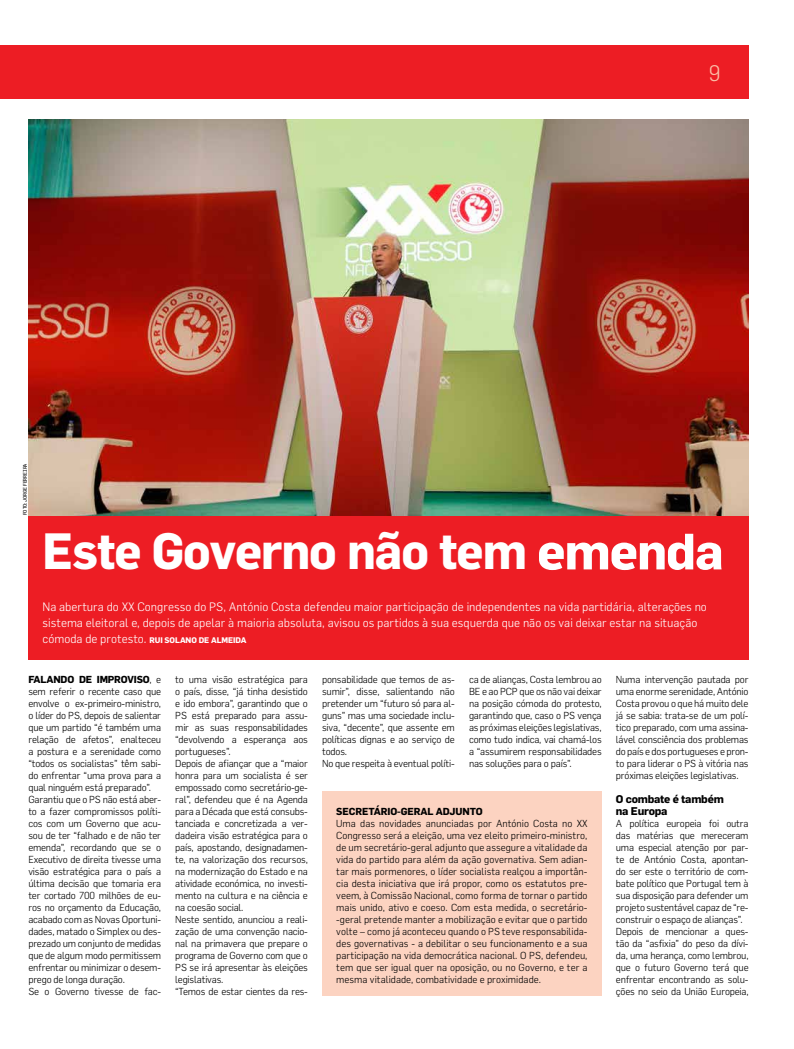
<style>
.page{position:relative;width:794px;height:1049px;background:#fff}
.page>*{position:absolute;margin:0;border:0;box-sizing:border-box;transform-origin:0 0}
.t1{font:700 50px "Flama";letter-spacing:-.02em;color:#fff;scale:.96 1}
.t2{font:300 22px "Flama";color:#fbbea7}
.t3{font:300 12px/16px "Flama";color:#fff}
.t4{font:700 11px/12px "Flama";letter-spacing:-.02em;color:#000}
.t5{font:300 10px/12px "Flama";letter-spacing:-.02em;color:#000}
.t6{font:300 10px/12px "Flama";color:#000}
.t7{font:700 10px "Flama";letter-spacing:.115em;color:#000}
.t8{font:700 8px "Flama";color:#fff}
.t9{font:5px "Flama";letter-spacing:-.03em;color:#000}
.s1{font-weight:700;font-size:8px}
.s2{font-weight:700}
</style>
<div class="page">
<div style="left:0;top:45px;width:748px;height:54px;background:#ed1d24"></div>
<div style="left:28px;top:515px;width:720px;height:144px;background:#ed1d24"></div>
<img style="left:28px;top:119px;width:720px;height:396px">
<div style="left:322px;top:791px;width:280px;height:205px;background:#fcd3c1"></div>
<h2 class="t2" style="left:709px;top:60px;width:13px">9</h2>
<p class="t9" style="left:22px;top:515px;width:53px;rotate:-90deg">Foto: jorge ferreira</p>
<h1 class="t1" style="left:43px;top:521px;width:711px">ESTE GOVERNO NÃO TEM EMENDA</h1>
<p class="t3" style="left:43px;top:599px;width:666px">Na abertura do XX Congresso do PS, António Costa defendeu maior participação de independentes na vida partidária, alterações no sistema eleitoral e, depois de apelar à maioria absoluta, avisou os partidos à sua esquerda que não os vai deixar estar na situação cómoda de protesto. <span class="s1">RUI SOLANO DE ALM</span></p>
<p class="t8" style="left:228px;top:635px;width:19px">EIDA</p>
<p class="t5" style="left:28px;top:673px;width:134px"><span class="s2">FALANDO DE IMPROVISO</span>, e sem referir o recente caso que envolve o ex-primeiro-ministro, o líder do PS, depois de salientar que um partido “é também uma relação de afetos”, enalteceu a postura e a serenidade como “todos os socialistas” têm sabi&shy;do enfrentar “uma prova para a qual ninguém está preparado”.<br>Garantiu que o PS não está aber&shy;to a fazer compromissos políti&shy;cos com um Governo que acu&shy;sou de ter “falhado e de não ter emenda”, recordando que se o<br>Executivo de direita tivesse uma visão estratégica para o país a última decisão que tomaria era ter cortado 700 milhões de eu&shy;ros no orçamento da Educação, acabado com as Novas Oportuni&shy;dades, matado o Simplex ou des&shy;prezado um conjunto de medidas que de algum modo permitissem enfrentar ou minimizar o desem&shy;prego de longa duração.<br>Se o Governo tivesse de fac-</p>
<p class="t5" style="left:175px;top:673px;width:134px">to uma visão estratégica para o país, disse, “já tinha desistido e ido embora”, garantindo que o<br>PS está preparado para assu&shy;mir as suas responsabilidades “devolvendo a esperança aos portugueses”.<br>Depois de afiançar que a “maior honra para um socialista é ser empossado como secretário-ge&shy;ral”, defendeu que é na Agenda para a Década que está consubs&shy;tanciada e concretizada a ver&shy;dadeira visão estratégica para o país, apostando, designadamen&shy;te, na valorização dos recursos, na modernização do Estado e na atividade económica, no investi&shy;mento na cultura e na ciência e na coesão social.<br>Neste sentido, anunciou a reali&shy;zação de uma convenção nacio&shy;nal na primavera que prepare o programa de Governo com que o<br>PS se irá apresentar às eleições legislativas.<br>“Temos de estar cientes da res-</p>
<p class="t5" style="left:322px;top:673px;width:134px">ponsabilidade que temos de as&shy;sumir”, disse, salientando não pretender um “futuro só para al&shy;guns” mas uma sociedade inclu&shy;siva, “decente”, que assente em políticas dignas e ao serviço de todos.<br>No que respeita à eventual políti-</p>
<p class="t5" style="left:469px;top:673px;width:134px;text-align:justify">ca de alianças, Costa lembrou ao BE e ao PCP que os não vai deixar na posição cómoda do protesto, garantindo que, caso o PS vença as próximas eleições legislativas, como tudo indica, vai chamá-los a “assumirem responsabilidades nas soluções para o país”.</p>
<p class="t5" style="left:616px;top:673px;width:134px;text-align:justify">N uma intervenção pautada por uma enorme serenidade, António Costa provou o que há muito dele já se sabia: trata-se de um polí&shy;tico preparado, com uma assina&shy;lável consciência dos problemas do país e dos portugueses e pron&shy;to para liderar o PS à vitória nas próximas eleições legislativas.</p>
<p class="t4" style="left:616px;top:793px;width:109px">O COMBATE É TAMBÉM<br>NA EUROPA</p>
<p class="t5" style="left:616px;top:817px;width:134px">A política europeia foi outra das matérias que mereceram uma especial atenção por par&shy;te de António Costa, apontan&shy;do ser este o território de com&shy;bate político que Portugal tem à sua disposição para defender um projeto sustentável capaz de “re&shy;construir o espaço de alianças”.<br>Depois de mencionar a ques&shy;tão da “asfixia” do peso da dívi&shy;da, uma herança, como lembrou, que o futuro Governo terá que enfrentar encontrando as solu&shy;ções no seio da União Europeia,</p>
<p class="t7" style="left:336px;top:805px;width:121px">SECRETÁRIO-GERAL ADJUN</p>
<p class="t7" style="left:470px;top:805px;width:15px">TO</p>
<p class="t6" style="left:336px;top:817px;width:253px">Uma das novidades anunciadas por António Costa no XX Congresso será a eleição, uma vez eleito primeiro-ministro, de um secretário-geral adjunto que assegure a vitalidade da vida do partido para além da ação governativa. Sem adian&shy;tar mais pormenores, o líder socialista realçou a importân&shy;cia desta iniciativa que irá propor, como os estatutos pre&shy;veem, à Comissão Nacional, como forma de tornar o partido mais unido, ativo e coeso. Com esta medida, o secretário--geral pretende manter a mobilização e evitar que o partido volte – como já aconteceu quando o PS teve responsabilida&shy;des governativas - a debilitar o seu funcionamento e a sua participação na vida democrática nacional. O PS, defendeu, tem que ser igual quer na oposição, ou no Governo, e ter a mesma vitalidade, combatividade e proximidade.</p>
</div>
